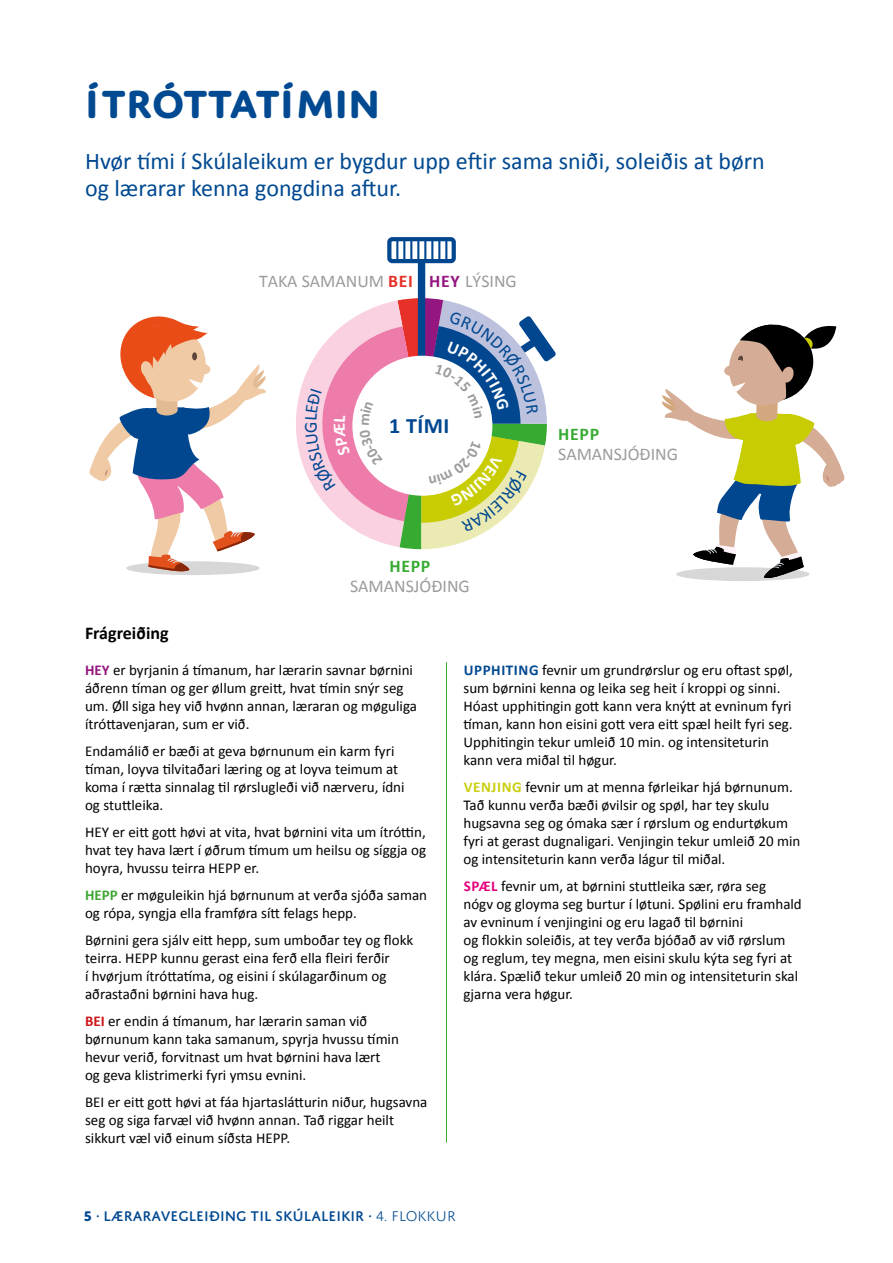
<style>
.page{position:relative;width:893px;height:1263px;background:#fff}
.page>*{position:absolute;margin:0;border:0;box-sizing:border-box;transform-origin:0 0}
._01_Yvirskrift{font:700 42px "Domus Titling";color:#014991}
._02_Manchet{font:24px/27px "Calibri";color:#014991}
.t1{font:700 22.05px "Calibri";color:#004790}
._04_Millumrubrik{font:700 18px "Calibri";color:#000}
.t2{font:17.85px/20px "Calibri";color:#9c9c9d}
._03_Breyð{font:15px/18px "Calibri";color:#000}
.t3{font:500 15px "Domus Titling";color:#014991}
.s1{font-weight:700;color:#e73027}
.s2{font-weight:700;color:#941680}
.s3{font-weight:700;color:#37aa32}
.s4{font-weight:700;color:#41a635}
.s5{font-weight:700;color:#cd171a}
.s6{font-weight:700;color:#014991}
.s7{font-weight:700;color:#cacf0f}
.s8{font-weight:700;color:#e6007d}
.s9{font-weight:700}
.s10{font-weight:300}
</style>
<div class="page">
<div style="left:418px;top:260px;width:7px;height:97px;background:#004790"></div>
<div style="left:387px;top:237px;width:69px;height:26px;border:4px solid #004790;border-radius:3px"></div>
<svg style="left:396px;top:241px;width:51px;height:19px"></svg>
<svg style="left:126px;top:561px;width:134px;height:14px"></svg>
<svg style="left:89px;top:316px;width:177px;height:258px"></svg>
<svg style="left:662px;top:324px;width:183px;height:257px"></svg>
<hr style="left:446px;top:662px;width:1px;height:480px;background:#41a635">
<svg style="left:296px;top:298px;width:260px;height:251px"></svg>
<p class="_01_Yvirskrift" style="left:85px;top:78px;width:297px">ÍTRÓTTATÍMIN</p>
<p class="_02_Manchet" style="left:85px;top:146px;width:681px">Hvør tími í Skúlaleikum er bygdur upp eftir sama sniði, soleiðis at børn og lærarar kenna gongdina aftur.</p>
<p class="t2" style="left:259px;top:271px;width:259px">TAKA SAMANUM <span class="s1">BEI</span> <span class="s2">HEY</span> LÝSING</p>
<p class="t1" style="left:389px;top:410px;width:62px">1 TÍMI</p>
<p class="t2" style="left:350px;top:556px;width:121px;text-align:center"><span class="s3">HEPP<br></span>SAMANSJÓÐING</p>
<p class="t2" style="left:558px;top:424px;width:121px"><span class="s3">HEPP<br></span>SAMANSJÓÐING</p>
<p class="_04_Millumrubrik" style="left:85px;top:621px;width:85px">Frágreiðing</p>
<p class="_03_Breyð" style="left:85px;top:661px;width:333px"><span class="s2">HEY</span> er byrjanin á tímanum, har lærarin savnar børnini áðrenn tíman og ger øllum greitt, hvat tímin snýr seg um. Øll siga hey við hvønn annan, læraran og møguliga ítróttavenjaran, sum er við.</p>
<p class="_03_Breyð" style="left:85px;top:742px;width:321px">Endamálið er bæði at geva børnunum ein karm fyri tíman, loyva tilvitaðari læring og at loyva teimum at koma í rætta sinnalag til rørslugleði við nærveru, ídni og stuttleika.</p>
<p class="_03_Breyð" style="left:85px;top:823px;width:343px;text-align:justify">HEY er eitt gott høvi at vita, hvat børnini vita um ítróttin, hvat tey hava lært í øðrum tímum um heilsu og síggja og hoyra, hvussu teirra HEPP er.</p>
<p class="_03_Breyð" style="left:85px;top:886px;width:344px"><span class="s4">HEPP</span> er møguleikin hjá børnunum at verða sjóða saman og rópa, syngja ella framføra sítt felags hepp.</p>
<p class="_03_Breyð" style="left:85px;top:931px;width:330px">Børnini gera sjálv eitt hepp, sum umboðar tey og flokk teirra. HEPP kunnu gerast eina ferð ella fleiri ferðir<br>í hvørjum ítróttatíma, og eisini í skúlagarðinum og aðrastaðni børnini hava hug.</p>
<p class="_03_Breyð" style="left:85px;top:1012px;width:315px"><span class="s5">BEI</span> er endin á tímanum, har lærarin saman við børnunum kann taka samanum, spyrja hvussu tímin hevur verið, forvitnast um hvat børnini hava lært og geva klistrimerki fyri ymsu evnini.</p>
<p class="_03_Breyð" style="left:85px;top:1093px;width:344px">BEI er eitt gott høvi at fáa hjartaslátturin niður, hugsavna seg og siga farvæl við hvønn annan. Tað riggar heilt sikkurt væl við einum síðsta HEPP.</p>
<p class="_03_Breyð" style="left:463px;top:661px;width:331px"><span class="s6">UPPHITING</span> fevnir um grundrørslur og eru oftast spøl, sum børnini kenna og leika seg heit í kroppi og sinni.<br>Hóast upphitingin gott kann vera knýtt at evninum fyri tíman, kann hon eisini gott vera eitt spæl heilt fyri seg.<br>Upphitingin tekur umleið 10 min. og intensiteturin kann vera miðal til høgur.</p>
<p class="_03_Breyð" style="left:463px;top:778px;width:338px"><span class="s7">VENJING</span> fevnir um at menna førleikar hjá børnunum.<br>Tað kunnu verða bæði øvilsir og spøl, har tey skulu hugsavna seg og ómaka sær í rørslum og endurtøkum fyri at gerast dugnaligari. Venjingin tekur umleið 20 min og intensiteturin kann verða lágur til miðal.</p>
<p class="_03_Breyð" style="left:463px;top:877px;width:340px"><span class="s8">SPÆL</span> fevnir um, at børnini stuttleika sær, røra seg<br>nógv og gloyma seg burtur í løtuni. Spølini eru framhald av evninum í venjingini og eru lagað til børnini<br>og flokkin soleiðis, at tey verða bjóðað av við rørslum og reglum, tey megna, men eisini skulu kýta seg fyri at klára. Spælið tekur umleið 20 min og intensiteturin skal gjarna vera høgur.</p>
<p class="t3" style="left:84px;top:1208px;width:373px"><span class="s9">5</span> · LÆRARAVEGLEIÐING TIL SKÚLALEIKIR · <span class="s10">4. FLOKKUR</span></p>
</div>
